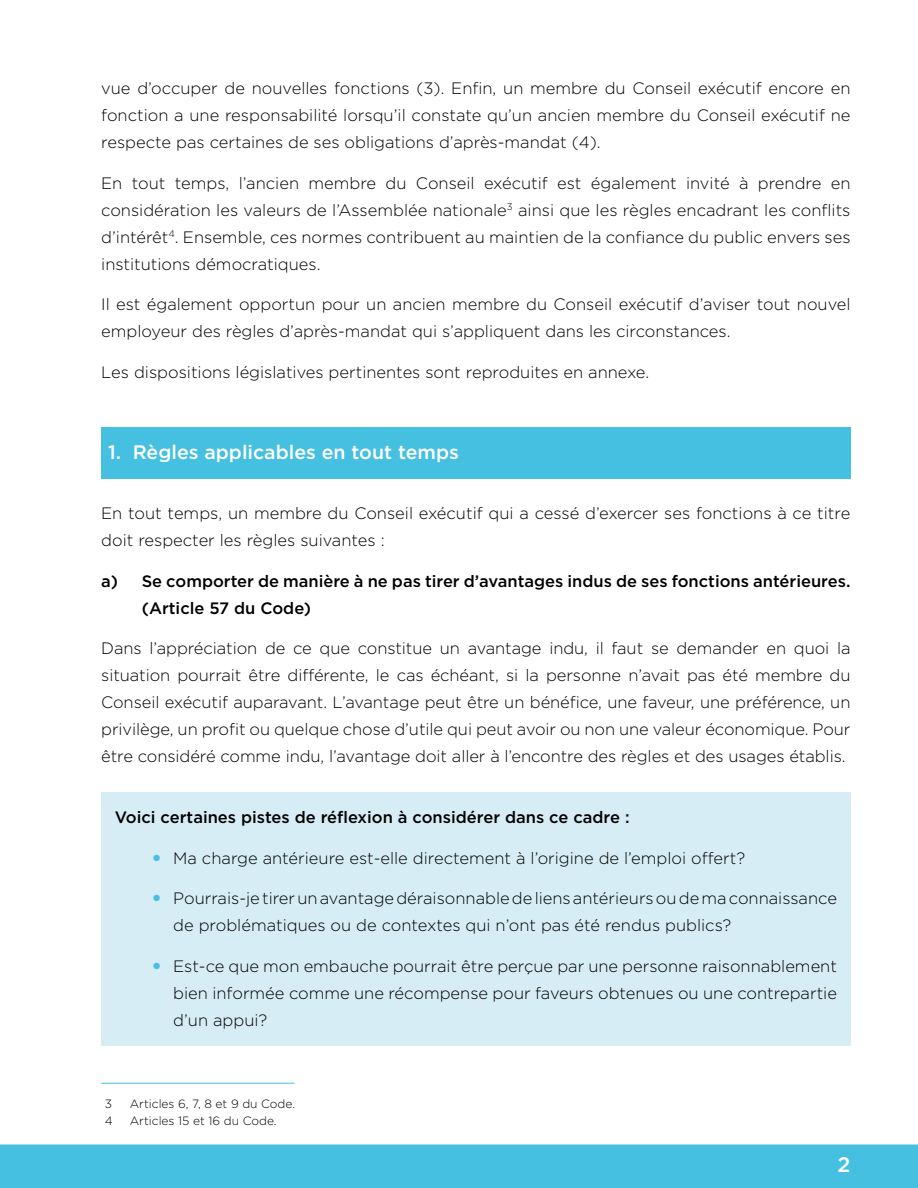
<style>
.page{position:relative;width:918px;height:1188px;background:#fff}
.page>*{position:absolute;margin:0;border:0;box-sizing:border-box;transform-origin:0 0}
.t1{font:500 21px "Gotham";color:#fff}
.t2{font:500 19.5px "Gotham";color:#fff}
.t3{font:300 16.5px/27px "Gotham";color:#000;text-align:justify}
.t4{font:500 16.5px/27px "Gotham";color:#000}
.t5{font:300 12px "Gotham";color:#000}
</style>
<div class="page">
<div style="left:0;top:1144px;width:918px;height:44px;background:#46c0e0"></div>
<div style="left:101px;top:792px;width:749px;height:254px;background:#d7edf5"></div>
<div style="left:101px;top:427px;width:749px;height:51px;background:#46c0e0"></div>
<hr style="left:101px;top:1083px;width:194px;height:1px;background:#46c0e0">
<p class="t3" style="left:101px;top:74px;width:751px">vue d’occuper de nouvelles fonctions (3). Enfin, un membre du Conseil exécutif encore en fonction a une responsabilité lorsqu’il constate qu’un ancien membre du Conseil exécutif ne respecte pas certaines de ses obligations d’après-mandat (4).</p>
<p class="t3" style="left:101px;top:169px;width:751px">En tout temps, l’ancien membre du Conseil exécutif est également invité à prendre en considération les valeurs de l’Assemblée nationale<sup>3</sup> ainsi que les règles encadrant les conflits d’intérêt<sup>4</sup>. Ensemble, ces normes contribuent au maintien de la confiance du public envers ses institutions démocratiques.</p>
<p class="t3" style="left:101px;top:290px;width:751px">Il est également opportun pour un ancien membre du Conseil exécutif d’aviser tout nouvel employeur des règles d’après-mandat qui s’appliquent dans les circonstances.</p>
<p class="t3" style="left:101px;top:358px;width:549px">Les dispositions législatives pertinentes sont reproduites en annexe.</p>
<p class="t2" style="left:108px;top:439px;width:352px">1. Règles applicables en tout temps</p>
<p class="t3" style="left:101px;top:500px;width:751px">En tout temps, un membre du Conseil exécutif qui a cessé d’exercer ses fonctions à ce titre doit respecter les règles suivantes :</p>
<p class="t4" style="left:142px;top:567px;width:710px;text-indent:-41px">a) Se comporter de manière à ne pas tirer d’avantages indus de ses fonctions antérieures. (Article 57 du Code)</p>
<p class="t3" style="left:101px;top:635px;width:751px">Dans l’appréciation de ce que constitue un avantage indu, il faut se demander en quoi la situation pourrait être différente, le cas échéant, si la personne n’avait pas été membre du Conseil exécutif auparavant. L’avantage peut être un bénéfice, une faveur, une préférence, un privilège, un profit ou quelque chose d’utile qui peut avoir ou non une valeur économique. Pour être considéré comme indu, l’avantage doit aller à l’encontre des règles et des usages établis.</p>
<p class="t4" style="left:115px;top:804px;width:516px">Voici certaines pistes de réflexion à considérer dans ce cadre :</p>
<p class="t3" style="left:173px;top:844px;width:574px">Ma charge antérieure est-elle directement à l’origine de l’emploi offert?</p>
<p class="t3" style="left:173px;top:884px;width:665px">Pourrais-je tirer un avantage déraisonnable de liens antérieurs ou de ma connaissance de problématiques ou de contextes qui n’ont pas été rendus publics?</p>
<p class="t3" style="left:173px;top:952px;width:665px">Est-ce que mon embauche pourrait être perçue par une personne raisonnablement bien informée comme une récompense pour faveurs obtenues ou une contrepartie d’un appui?</p>
<p class="t5" style="left:105px;top:1096px;width:9px">3</p>
<p class="t5" style="left:130px;top:1096px;width:167px">Articles 6, 7, 8 et 9 du Code.</p>
<p class="t5" style="left:105px;top:1113px;width:9px">4</p>
<p class="t5" style="left:130px;top:1113px;width:148px">Articles 15 et 16 du Code.</p>
<p class="t1" style="left:838px;top:1151px;width:14px">2</p>
</div>
